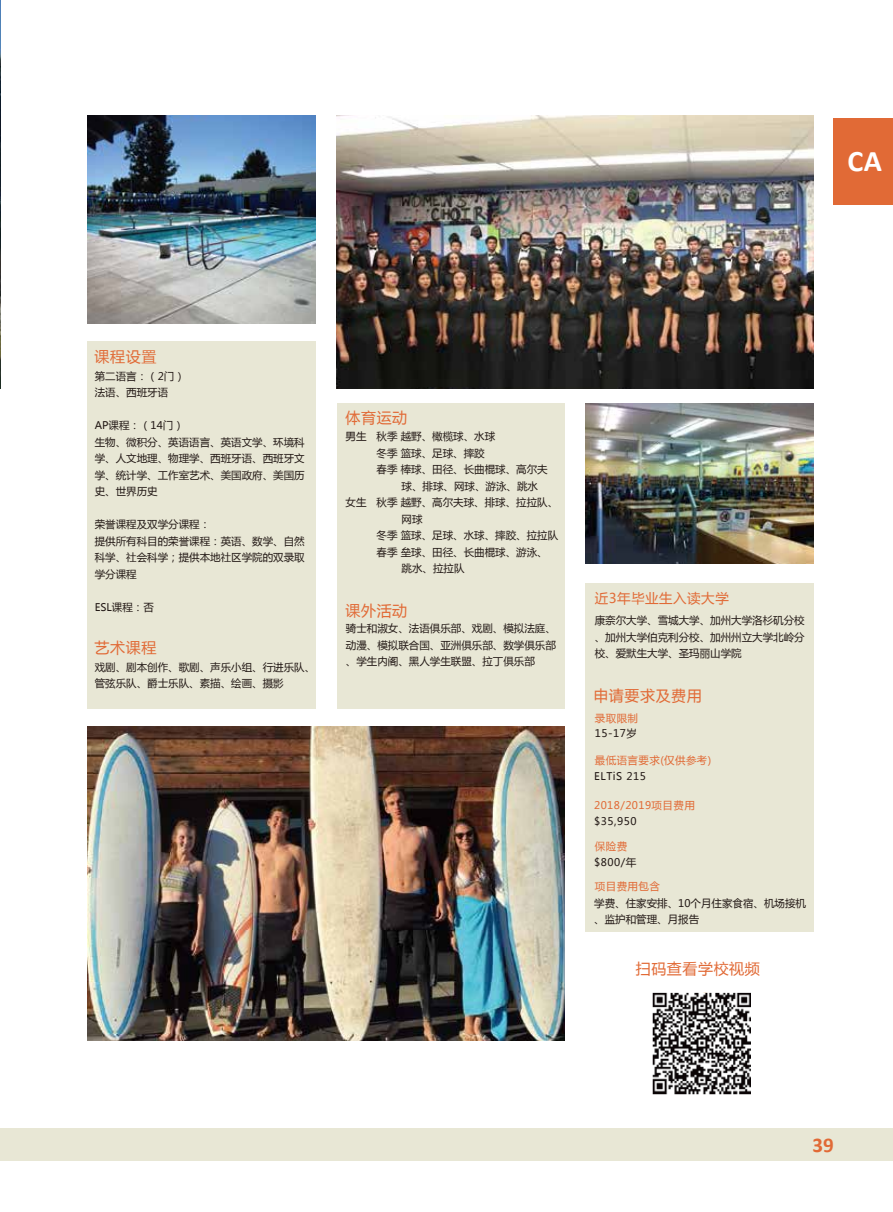
<style>
.page{position:relative;width:893px;height:1212px;background:#fff}
.page>*{position:absolute;margin:0;border:0;box-sizing:border-box;transform-origin:0 0}
.t1{font:700 30px "Calibri";color:#fff}
.t2{font:700 21px "Calibri";color:#e16a36}
.t3{font:15px "Microsoft Ya Hei";letter-spacing:.04em;color:#e16a36}
.t4{font:13.5px "Microsoft Ya Hei";letter-spacing:.04em;color:#e16a36}
.t5{font:10.5px/16.5px "Microsoft Ya Hei";color:#221815}
.t6{font:10.5px "Microsoft Ya Hei";letter-spacing:.04em;color:#e16a36}
.t7{font:10.5px "Microsoft Ya Hei";letter-spacing:.05em;color:#221815}
</style>
<div class="page">
<div style="left:586px;top:583px;width:228px;height:349px;background:#e8e7d5"></div>
<div style="left:337px;top:403px;width:228px;height:305px;background:#e8e7d5"></div>
<div style="left:87px;top:341px;width:228px;height:367px;background:#e8e7d5"></div>
<img style="left:0;top:0;width:1px;height:389px">
<div style="left:0;top:1128px;width:893px;height:32px;background:#e8e7d5"></div>
<div style="left:833px;top:118px;width:60px;height:87px;background:#e16a36"></div>
<img style="left:87px;top:116px;width:228px;height:207px">
<img style="left:337px;top:116px;width:477px;height:273px">
<img style="left:586px;top:403px;width:228px;height:160px">
<img style="left:87px;top:726px;width:478px;height:314px">
<img style="left:652px;top:993px;width:99px;height:101px">
<h1 class="t1" style="left:847px;top:140px;width:36px">CA</h1>
<h3 class="t3" style="left:95px;top:346px;width:63px">课程设置</h3>
<p class="t5" style="left:95px;top:367px;width:92px">第二语言：（2门）法语、西班牙语</p>
<p class="t5" style="left:95px;top:417px;width:211px">AP课程：（14门）<br>生物、微积分、英语语言、英语文学、环境科学、人文地理、物理学、西班牙语、西班牙文学、统计学、工作室艺术、美国政府、美国历史、世界历史</p>
<p class="t5" style="left:95px;top:516px;width:211px">荣誉课程及双学分课程：<br>提供所有科目的荣誉课程：英语、数学、自然科学、社会科学；提供本地社区学院的双录取学分课程</p>
<p class="t5" style="left:95px;top:598px;width:61px">ESL课程：否</p>
<h3 class="t3" style="left:95px;top:637px;width:63px">艺术课程</h3>
<p class="t5" style="left:95px;top:659px;width:222px">戏剧、剧本创作、歌剧、声乐小组、行进乐队、管弦乐队、爵士乐队、素描、绘画、摄影</p>
<h3 class="t3" style="left:346px;top:407px;width:63px">体育运动</h3>
<p class="t5" style="left:346px;top:428px;width:22px">男生</p>
<p class="t5" style="left:346px;top:494px;width:22px">女生</p>
<p class="t5" style="left:377px;top:428px;width:120px">秋季 越野、橄榄球、水球</p>
<p class="t5" style="left:377px;top:444px;width:110px">冬季 篮球、足球、摔跤</p>
<p class="t5" style="left:377px;top:461px;width:173px">春季 棒球、田径、长曲棍球、高尔夫</p>
<p class="t5" style="left:401px;top:477px;width:138px">球、排球、网球、游泳、跳水</p>
<p class="t5" style="left:377px;top:494px;width:183px">秋季 越野、高尔夫球、排球、拉拉队、</p>
<p class="t5" style="left:401px;top:510px;width:22px">网球</p>
<p class="t5" style="left:377px;top:527px;width:183px">冬季 篮球、足球、水球、摔跤、拉拉队</p>
<p class="t5" style="left:377px;top:543px;width:173px">春季 垒球、田径、长曲棍球、游泳、</p>
<p class="t5" style="left:401px;top:560px;width:64px">跳水、拉拉队</p>
<p class="t4" style="left:595px;top:589px;width:136px">近3年毕业生入读大学</p>
<h3 class="t3" style="left:346px;top:600px;width:63px">课外活动</h3>
<p class="t5" style="left:346px;top:620px;width:211px;text-align:justify">骑士和淑女、法语俱乐部、戏剧、模拟法庭、动漫、模拟联合国、亚洲俱乐部、数学俱乐部、学生内阁、黑人学生联盟、拉丁俱乐部</p>
<p class="t5" style="left:595px;top:612px;width:211px;text-align:justify">康奈尔大学、雪城大学、加州大学洛杉矶分校、加州大学伯克利分校、加州州立大学北岭分校、爱默生大学、圣玛丽山学院</p>
<h3 class="t3" style="left:593px;top:685px;width:110px">申请要求及费用</h3>
<p class="t6" style="left:595px;top:711px;width:45px">录取限制</p>
<p class="t6" style="left:595px;top:753px;width:118px">最低语言要求(仅供参考)</p>
<p class="t7" style="left:594px;top:769px;width:53px">ELTiS 215</p>
<p class="t6" style="left:594px;top:798px;width:102px">2018/2019项目费用</p>
<p class="t5" style="left:594px;top:813px;width:44px">$35,950</p>
<p class="t6" style="left:595px;top:839px;width:34px">保险费</p>
<p class="t5" style="left:594px;top:854px;width:44px">$800/年</p>
<p class="t6" style="left:595px;top:879px;width:67px">项目费用包含</p>
<p class="t5" style="left:595px;top:725px;width:44px">15-17岁</p>
<p class="t5" style="left:594px;top:894px;width:213px">学费、住家安排、10个月住家食宿、机场接机、监护和管理、月报告</p>
<h3 class="t3" style="left:636px;top:959px;width:126px">扫码查看学校视频</h3>
<h2 class="t2" style="left:812px;top:1130px;width:23px">39</h2>
</div>
